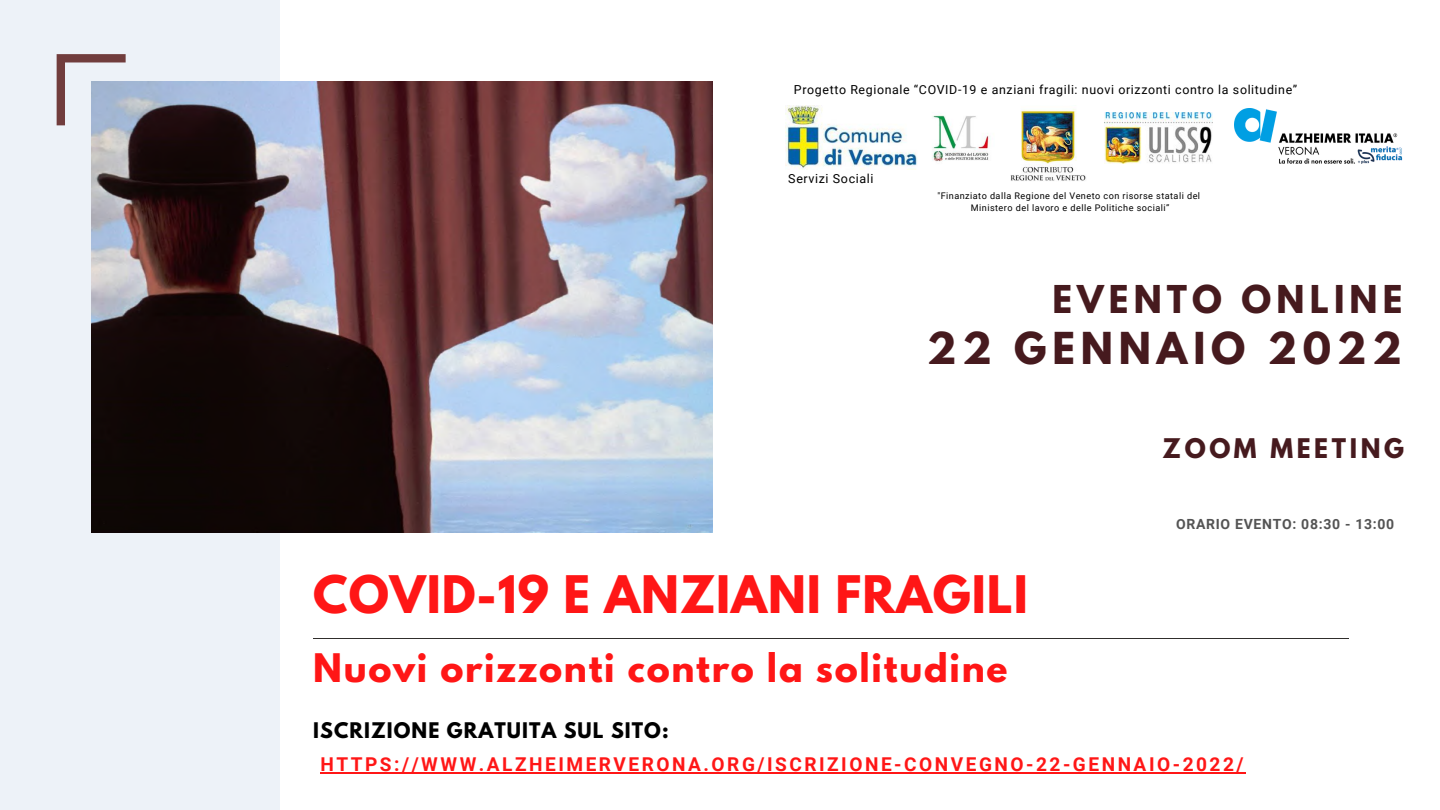
<style>
.page{position:relative;width:1440px;height:810px;background:#fff}
.page>*{position:absolute;margin:0;border:0;box-sizing:border-box;transform-origin:0 0}
.t1{font:700 45.9px "League Spartan";letter-spacing:.02em;color:#ff1616}
.t2{font:700 39px "League Spartan";letter-spacing:.15em;color:#461a1e}
.t3{font:700 34.9px "League Spartan";letter-spacing:.05em;color:#ff1616}
.t4{font:700 34px "League Spartan";letter-spacing:.15em;color:#461a1e}
.t5{font:700 24px "League Spartan";letter-spacing:.15em;color:#461a1e}
.t6{font:700 19.1px "Roboto";letter-spacing:.13em;color:#ff1616}
.t7{font:700 19.1px "League Spartan";letter-spacing:.055em;color:#000}
.t8{font:700 14px "Roboto";letter-spacing:.05em;color:#545454}
.t9{font:12.5px "Roboto";letter-spacing:.05em;color:#000}
.t10{font:12.4px "Roboto";letter-spacing:.05em;color:#000}
.t11{font:9.1px/11.4px "Roboto";letter-spacing:.05em;color:#000;text-align:center}
</style>
<div class="page">
<div style="left:0;top:0;width:280px;height:810px;background:#edf2f8"></div>
<hr style="left:313px;top:638px;width:1036px;height:1px;background:#302e2c">
<svg style="left:57px;top:54px;width:69px;height:71px"></svg>
<img style="left:91px;top:81px;width:621px;height:451px">
<img style="left:785px;top:105px;width:132px;height:65px">
<img style="left:932px;top:115px;width:57px;height:47px">
<img style="left:1010px;top:109px;width:76px;height:72px">
<img style="left:1104px;top:112px;width:109px;height:51px">
<img style="left:1234px;top:109px;width:168px;height:55px">
<hr style="left:320px;top:772px;width:926px;height:2px;background:#ff1616">
<h3 class="t10" style="left:794px;top:82px;width:505px">Progetto Regionale “COVID-19 e anziani fragili: nuovi orizzonti contro la solitudine”</h3>
<h3 class="t9" style="left:788px;top:172px;width:87px">Servizi Sociali</h3>
<p class="t11" style="left:937px;top:191px;width:264px">"Finanziato dalla Regione del Veneto con risorse statali del<br>Ministero del lavoro e delle Politiche sociali”</p>
<h3 class="t4" style="left:1052px;top:282px;width:352px">EVENTO ONLINE</h3>
<h2 class="t2" style="left:927px;top:329px;width:476px">22 GENNAIO 2022</h2>
<h3 class="t5" style="left:1163px;top:437px;width:243px">ZOOM MEETING</h3>
<h3 class="t8" style="left:1176px;top:516px;width:220px">ORARIO EVENTO: 08:30 - 13:00</h3>
<h1 class="t1" style="left:313px;top:572px;width:716px">COVID-19 E ANZIANI FRAGILI</h1>
<h3 class="t3" style="left:313px;top:650px;width:696px">Nuovi orizzonti contro la solitudine</h3>
<h3 class="t7" style="left:313px;top:721px;width:357px">ISCRIZIONE GRATUITA SUL SITO:</h3>
<h3 class="t6" style="left:320px;top:753px;width:925px">HTTPS://WWW.ALZHEIMERVERONA.ORG/ISCRIZIONE-CONVEGNO-22-GENNAIO-2022/</h3>
</div>
